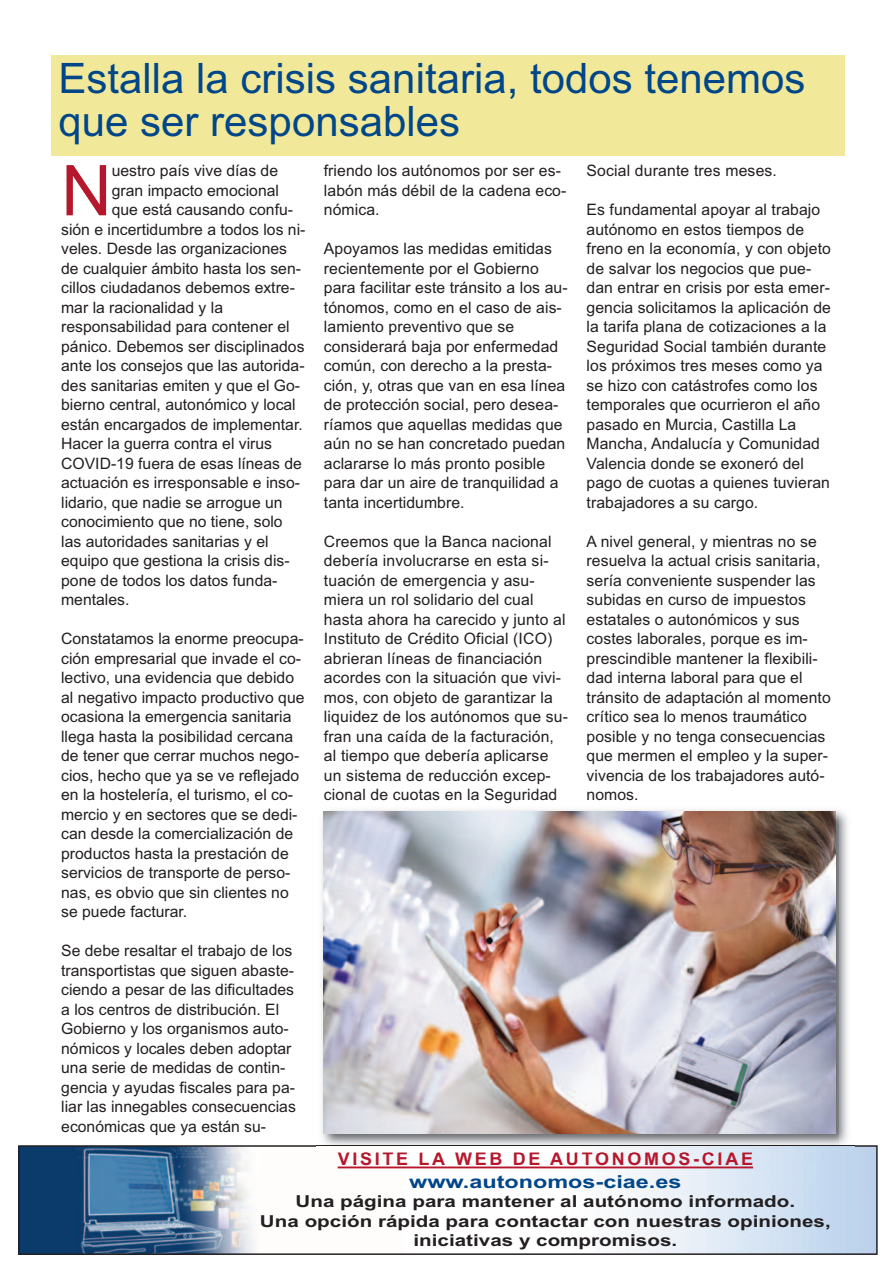
<style>
.page{position:relative;width:893px;height:1263px;background:#fff}
.page>*{position:absolute;margin:0;border:0;box-sizing:border-box;transform-origin:0 0}
.t1{font:70.2px "Arial";color:#b5182d}
.t2{font:42px/43.5px "Arial";color:#014688}
.t3{font:700 18px "Arial";letter-spacing:.15em;color:#b5182d}
.t4{font:700 18px "Arial";color:#014688;scale:1.3 1}
.t5{font:700 16.5px/19.5px "Arial";color:#231f20;text-align:center;scale:1.25 1}
.t6{font:15.75px/19.5px "Arial";letter-spacing:.005em;color:#231f20}
</style>
<div class="page">
<img style="left:21px;top:1148px;width:854px;height:104px">
<div style="left:18px;top:1145px;width:860px;height:110px;border:2px solid #231f20"></div>
<hr style="left:338px;top:1166px;width:415px;height:2px;background:#b5182d">
<div style="left:51px;top:55px;width:793px;height:100px;background:#f1e999"></div>
<img style="left:316px;top:810px;width:539px;height:343px">
<img style="left:338px;top:1152px;width:285px;height:1px">
<img style="left:323px;top:812px;width:512px;height:321px">
<h2 class="t2" style="left:59px;top:57px;width:748px">Estalla la crisis sanitaria, todos tenemos que ser responsables</h2>
<h1 class="t1" style="left:61px;top:150px;width:52px">N</h1>
<p class="t6" style="left:112px;top:161px;width:168px">uestro país vive días de</p>
<p class="t6" style="left:324px;top:161px;width:244px">friendo los autónomos por ser es&shy;labón más débil de la cadena eco&shy;nómica.</p>
<p class="t6" style="left:324px;top:239px;width:245px">Apoyamos las medidas emitidas recientemente por el Gobierno para facilitar este tránsito a los au&shy;tónomos, como en el caso de ais&shy;lamiento preventivo que se considerará baja por enfermedad común, con derecho a la presta&shy;ción, y, otras que van en esa línea de protección social, pero desea&shy;ríamos que aquellas medidas que aún no se han concretado puedan aclararse lo más pronto posible para dar un aire de tranquilidad a tanta incertidumbre.</p>
<p class="t6" style="left:324px;top:532px;width:246px">Creemos que la Banca nacional debería involucrarse en esta si&shy;tuación de emergencia y asu&shy;miera un rol solidario del cual hasta ahora ha carecido y junto al<br>Instituto de Crédito Oficial (ICO) abrieran líneas de financiación acordes con la situación que vivi&shy;mos, con objeto de garantizar la liquidez de los autónomos que su&shy;fran una caída de la facturación, al tiempo que debería aplicarse un sistema de reducción excep&shy;cional de cuotas en la Seguridad</p>
<p class="t6" style="left:587px;top:161px;width:192px">Social durante tres meses.</p>
<p class="t6" style="left:587px;top:200px;width:246px">Es fundamental apoyar al trabajo autónomo en estos tiempos de freno en la economía, y con objeto de salvar los negocios que pue&shy;dan entrar en crisis por esta emer&shy;gencia solicitamos la aplicación de la tarifa plana de cotizaciones a la<br>Seguridad Social también durante los próximos tres meses como ya se hizo con catástrofes como los temporales que ocurrieron el año pasado en Murcia, Castilla La<br>Mancha, Andalucía y Comunidad<br>Valencia donde se exoneró del pago de cuotas a quienes tuvieran trabajadores a su cargo.</p>
<p class="t6" style="left:587px;top:532px;width:246px">A nivel general, y mientras no se resuelva la actual crisis sanitaria, sería conveniente suspender las subidas en curso de impuestos estatales o autonómicos y sus costes laborales, porque es im&shy;prescindible mantener la flexibili&shy;dad interna laboral para que el tránsito de adaptación al momento crítico sea lo menos traumático posible y no tenga consecuencias que mermen el empleo y la super&shy;vivencia de los trabajadores autó&shy;nomos.</p>
<p class="t6" style="left:112px;top:181px;width:169px">gran impacto emocional</p>
<p class="t6" style="left:112px;top:200px;width:183px">que está causando confu-</p>
<p class="t6" style="left:61px;top:220px;width:246px">sión e incertidumbre a todos los ni-</p>
<p class="t6" style="left:61px;top:239px;width:227px">veles. Desde las organizaciones</p>
<p class="t6" style="left:61px;top:259px;width:241px">de cualquier ámbito hasta los sen-</p>
<p class="t6" style="left:61px;top:278px;width:235px">cillos ciudadanos debemos extre-</p>
<p class="t6" style="left:61px;top:298px;width:163px">mar la racionalidad y la</p>
<p class="t6" style="left:61px;top:317px;width:230px">responsabilidad para contener el</p>
<p class="t6" style="left:61px;top:337px;width:245px">pánico. Debemos ser disciplinados</p>
<p class="t6" style="left:61px;top:356px;width:245px">ante los consejos que las autorida-</p>
<p class="t6" style="left:61px;top:376px;width:240px">des sanitarias emiten y que el Go-</p>
<p class="t6" style="left:61px;top:395px;width:236px">bierno central, autonómico y local</p>
<p class="t6" style="left:61px;top:415px;width:243px">están encargados de implementar.</p>
<p class="t6" style="left:61px;top:434px;width:212px">Hacer la guerra contra el virus</p>
<p class="t6" style="left:61px;top:454px;width:242px">COVID-19 fuera de esas líneas de</p>
<p class="t6" style="left:61px;top:473px;width:241px">actuación es irresponsable e inso-</p>
<p class="t6" style="left:61px;top:493px;width:223px">lidario, que nadie se arrogue un</p>
<p class="t6" style="left:61px;top:512px;width:223px">conocimiento que no tiene, solo</p>
<p class="t6" style="left:61px;top:532px;width:209px">las autoridades sanitarias y el</p>
<p class="t6" style="left:61px;top:551px;width:230px">equipo que gestiona la crisis dis-</p>
<p class="t6" style="left:61px;top:571px;width:218px">pone de todos los datos funda-</p>
<p class="t6" style="left:61px;top:590px;width:70px">mentales.</p>
<p class="t6" style="left:61px;top:629px;width:245px">Constatamos la enorme preocupa&shy;ción empresarial que invade el co&shy;lectivo, una evidencia que debido al negativo impacto productivo que ocasiona la emergencia sanitaria llega hasta la posibilidad cercana de tener que cerrar muchos nego&shy;cios, hecho que ya se ve reflejado en la hostelería, el turismo, el co&shy;mercio y en sectores que se dedi&shy;can desde la comercialización de productos hasta la prestación de servicios de transporte de perso&shy;nas, es obvio que sin clientes no se puede facturar.</p>
<p class="t6" style="left:61px;top:941px;width:236px">Se debe resaltar el trabajo de los transportistas que siguen abaste&shy;ciendo a pesar de las dificultades a los centros de distribución. El<br>Gobierno y los organismos auto&shy;nómicos y locales deben adoptar una serie de medidas de contin&shy;gencia y ayudas fiscales para pa&shy;liar las innegables consecuencias económicas que ya están su-</p>
<p class="t3" style="left:338px;top:1149px;width:417px">VISITE LA WEB DE AUTONOMOS-CIAE</p>
<p class="t4" style="left:409px;top:1171px;width:211px">www.autonomos-ciae.es</p>
<p class="t5" style="left:260px;top:1192px;width:458px">Una página para mantener al autónomo informado.<br>Una opción rápida para contactar con nuestras opiniones, iniciativas y compromisos.</p>
</div>
